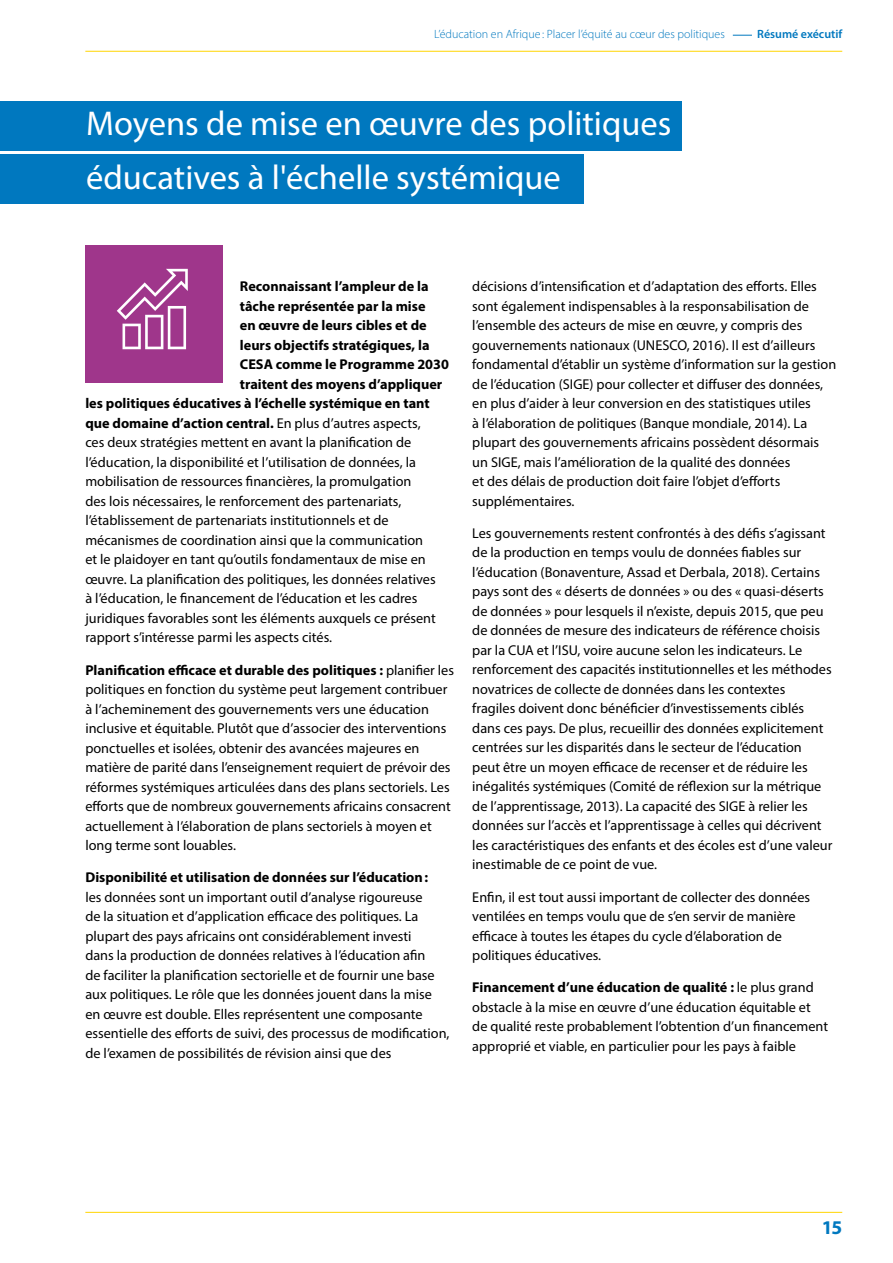
<style>
.page{position:relative;width:893px;height:1263px;background:#fff}
.page>*{position:absolute;margin:0;border:0;box-sizing:border-box;transform-origin:0 0}
.t1{font:34.5px/54px "Myriad Pro";color:#fff}
.t2{font:700 19.5px "Myriad Pro";color:#0078bf}
.t3{font:14.25px/19.5px "Myriad Pro";color:#000}
.t4{font:700 14.25px "Myriad Pro";color:#000}
.t5{font:300 12px "Myriad Pro";color:#0078bf}
.t6{font:600 12px "Myriad Pro";color:#0078bf}
.s1{font-weight:400}
.s2{font-weight:700}
</style>
<div class="page">
<hr style="left:85px;top:1212px;width:757px;height:1px;background:#ffd500">
<svg style="left:733px;top:35px;width:19px;height:1px"></svg>
<hr style="left:85px;top:51px;width:757px;height:1px;background:#ffd500">
<div style="left:0;top:155px;width:583px;height:49px;background:#0078bf"></div>
<div style="left:85px;top:245px;width:138px;height:138px;background:#9f368b"></div>
<div style="left:0;top:101px;width:682px;height:50px;background:#0078bf"></div>
<svg style="left:117px;top:269px;width:71px;height:80px"></svg>
<p class="t5" style="left:434px;top:27px;width:292px">L’éducation en Afrique : Placer l’équité au cœur des politiques</p>
<p class="t6" style="left:757px;top:27px;width:87px">Résumé exécutif</p>
<h1 class="t1" style="left:86px;top:96px;width:587px">Moyens de mise en œuvre des politiques éducatives à l'échelle systémique</h1>
<p class="t4" style="left:240px;top:277px;width:190px">Reconnaissant l’ampleur de la</p>
<p class="t4" style="left:240px;top:297px;width:187px">tâche représentée par la mise</p>
<p class="t4" style="left:240px;top:316px;width:188px">en œuvre de leurs cibles et de</p>
<p class="t4" style="left:240px;top:336px;width:191px">leurs objectifs stratégiques, la</p>
<p class="t4" style="left:240px;top:355px;width:211px">CESA comme le Programme 2030</p>
<p class="t4" style="left:240px;top:375px;width:204px">traitent des moyens d’appliquer</p>
<p class="t4" style="left:85px;top:394px;width:346px">les politiques éducatives à l’échelle systémique en tant</p>
<p class="t4" style="left:85px;top:414px;width:337px">que domaine d’action central. <span class="s1">En plus d’autres aspects,</span></p>
<p class="t3" style="left:85px;top:433px;width:327px">ces deux stratégies mettent en avant la planification de</p>
<p class="t3" style="left:85px;top:452px;width:332px">l’éducation, la disponibilité et l’utilisation de données, la</p>
<p class="t3" style="left:85px;top:472px;width:328px">mobilisation de ressources financières, la promulgation</p>
<p class="t3" style="left:85px;top:491px;width:317px">des lois nécessaires, le renforcement des partenariats,</p>
<p class="t3" style="left:85px;top:510px;width:305px">l’établissement de partenariats institutionnels et de</p>
<p class="t3" style="left:85px;top:530px;width:339px">mécanismes de coordination ainsi que la communication</p>
<p class="t3" style="left:85px;top:549px;width:342px">et le plaidoyer en tant qu’outils fondamentaux de mise en</p>
<p class="t3" style="left:85px;top:569px;width:352px">œuvre. La planification des politiques, les données relatives</p>
<p class="t3" style="left:85px;top:588px;width:334px">à l’éducation, le financement de l’éducation et les cadres</p>
<p class="t3" style="left:85px;top:608px;width:352px">juridiques favorables sont les éléments auxquels ce présent</p>
<p class="t3" style="left:85px;top:627px;width:248px">rapport s’intéresse parmi les aspects cités.</p>
<p class="t3" style="left:85px;top:660px;width:370px"><span class="s2">Planification efficace et durable des politiques :</span> planifier les politiques en fonction du système peut largement contribuer à l’acheminement des gouvernements vers une éducation inclusive et équitable. Plutôt que d’associer des interventions ponctuelles et isolées, obtenir des avancées majeures en matière de parité dans l’enseignement requiert de prévoir des réformes systémiques articulées dans des plans sectoriels. Les efforts que de nombreux gouvernements africains consacrent actuellement à l’élaboration de plans sectoriels à moyen et long terme sont louables.</p>
<p class="t4" style="left:85px;top:868px;width:344px">Disponibilité et utilisation de données sur l’éducation:</p>
<p class="t3" style="left:85px;top:887px;width:366px">les données sont un important outil d’analyse rigoureuse<br>de la situation et d’application efficace des politiques. La plupart des pays africains ont considérablement investi<br>dans la production de données relatives à l’éducation afin<br>de faciliter la planification sectorielle et de fournir une base aux politiques. Le rôle que les données jouent dans la mise en œuvre est double. Elles représentent une composante essentielle des efforts de suivi, des processus de modification, de l’examen de possibilités de révision ainsi que des</p>
<p class="t3" style="left:472px;top:276px;width:365px">décisions d’intensification et d’adaptation des efforts. Elles sont également indispensables à la responsabilisation de l’ensemble des acteurs de mise en œuvre, y compris des gouvernements nationaux (UNESCO, 2016). Il est d’ailleurs fondamental d’établir un système d’information sur la gestion de l’éducation (SIGE) pour collecter et diffuser des données, en plus d’aider à leur conversion en des statistiques utiles<br>à l’élaboration de politiques (Banque mondiale, 2014). La plupart des gouvernements africains possèdent désormais un SIGE, mais l’amélioration de la qualité des données<br>et des délais de production doit faire l’objet d’efforts supplémentaires.</p>
<p class="t3" style="left:472px;top:523px;width:362px">Les gouvernements restent confrontés à des défis s’agissant de la production en temps voulu de données fiables sur l’éducation (Bonaventure, Assad et Derbala, 2018). Certains pays sont des « déserts de données » ou des « quasi-déserts de données » pour lesquels il n’existe, depuis 2015, que peu de données de mesure des indicateurs de référence choisis par la CUA et l’ISU, voire aucune selon les indicateurs. Le renforcement des capacités institutionnelles et les méthodes novatrices de collecte de données dans les contextes<br>fragiles doivent donc bénéficier d’investissements ciblés dans ces pays. De plus, recueillir des données explicitement centrées sur les disparités dans le secteur de l’éducation peut être un moyen efficace de recenser et de réduire les inégalités systémiques (Comité de réflexion sur la métrique de l’apprentissage, 2013). La capacité des SIGE à relier les données sur l’accès et l’apprentissage à celles qui décrivent les caractéristiques des enfants et des écoles est d’une valeur inestimable de ce point de vue.</p>
<p class="t3" style="left:472px;top:887px;width:339px">Enfin, il est tout aussi important de collecter des données ventilées en temps voulu que de s’en servir de manière efficace à toutes les étapes du cycle d’élaboration de politiques éducatives.</p>
<p class="t3" style="left:472px;top:977px;width:357px"><span class="s2">Financement d’une éducation de qualité :</span> le plus grand obstacle à la mise en œuvre d’une éducation équitable et de qualité reste probablement l’obtention d’un financement approprié et viable, en particulier pour les pays à faible</p>
<h2 class="t2" style="left:822px;top:1215px;width:22px">15</h2>
</div>
